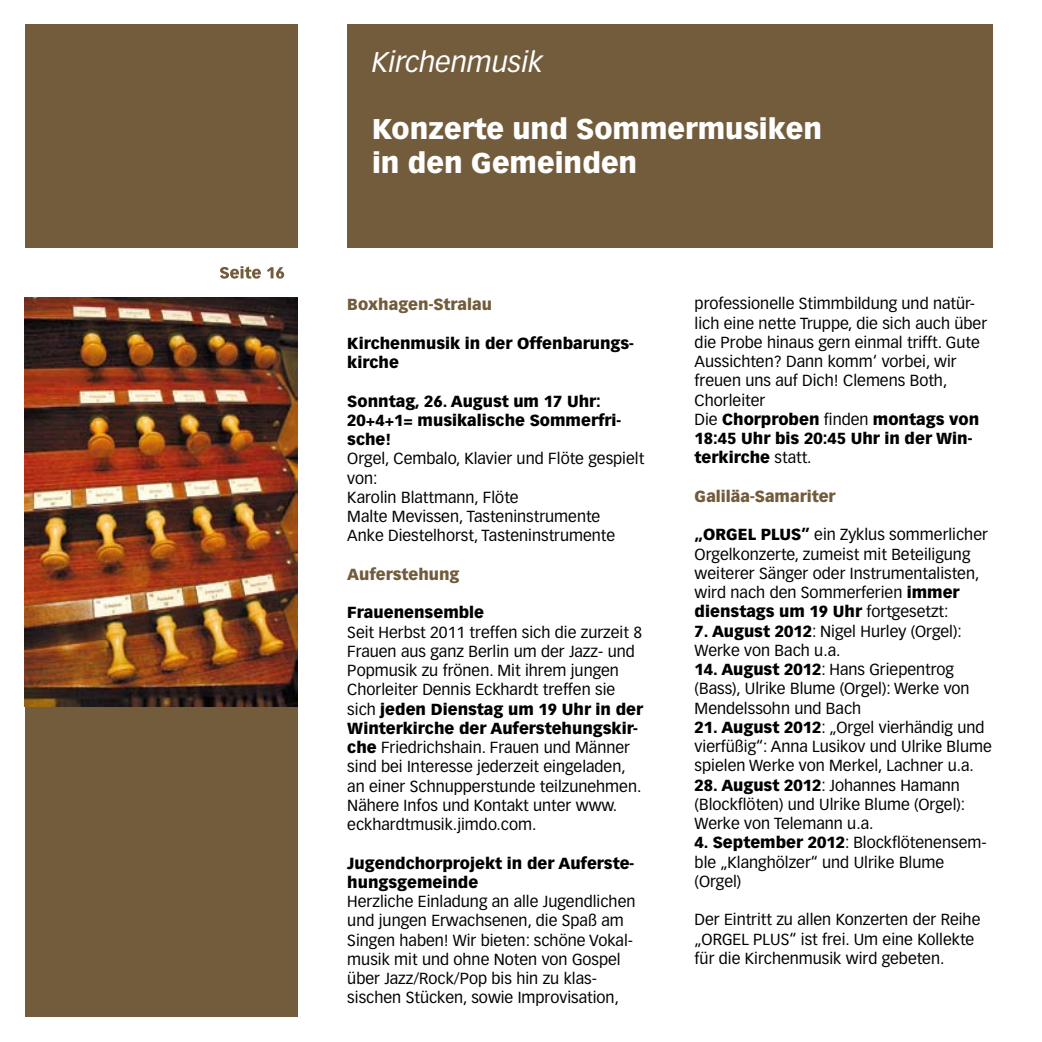
<style>
.page{position:relative;width:1042px;height:1042px;background:#fff}
.page>*{position:absolute;margin:0;border:0;box-sizing:border-box;transform-origin:0 0}
.t1{font:900 28px/33.6px "Vectora LH";color:#fff}
.t2{font:italic 28px "Vectora LH";color:#fff}
.t3{font:15.75px/19.2px "Vectora LT";color:#000}
.t4{font:900 15.75px/19.2px "Vectora LT";color:#000}
.t5{font:900 15.75px "Vectora LT";color:#725c3c}
.s1{font-weight:900}
</style>
<div class="page">
<div style="left:347px;top:25px;width:645px;height:223px;background:#725c3c"></div>
<div style="left:25px;top:25px;width:273px;height:223px;background:#725c3c"></div>
<div style="left:25px;top:298px;width:273px;height:719px;background:#725c3c"></div>
<svg style="left:220px;top:266px;width:64px;height:13px"></svg>
<img style="left:25px;top:298px;width:273px;height:409px">
<h1 class="t2" style="left:372px;top:46px;width:172px">Kirchenmusik</h1>
<h1 class="t1" style="left:372px;top:112px;width:451px">Konzerte und Sommermusiken in den Gemeinden</h1>
<p class="t5" style="left:347px;top:295px;width:146px">Boxhagen-Stralau</p>
<p class="t4" style="left:347px;top:333px;width:288px">Kirchenmusik in der Offenbarungs&shy;kirche</p>
<p class="t4" style="left:347px;top:391px;width:275px">Sonntag, 26. August um 17 Uhr:<br>20+4+1= musikalische Sommerfri&shy;sche!</p>
<p class="t3" style="left:347px;top:449px;width:298px">Orgel, Cembalo, Klavier und Flöte gespielt von:<br>Karolin Blattmann, Flöte<br>Malte Mevissen, Tasteninstrumente<br>Anke Diestelhorst, Tasteninstrumente</p>
<p class="t5" style="left:347px;top:564px;width:114px">Auferstehung</p>
<p class="t4" style="left:347px;top:603px;width:138px">Frauenensemble</p>
<p class="t3" style="left:347px;top:622px;width:297px">Seit Herbst 2011 treffen sich die zurzeit 8<br>Frauen aus ganz Berlin um der Jazz- und Popmusik zu frönen. Mit ihrem jungen Chorleiter Dennis Eckhardt treffen sie sich <span class="s1">jeden Dienstag um 19 Uhr in der Winterkirche der Auferstehungskir&shy;che</span> Friedrichshain. Frauen und Männer sind bei Interesse jederzeit eingeladen, an einer Schnupperstunde teilzunehmen.<br>Nähere Infos und Kontakt unter www. eckhardtmusik.jimdo.com.</p>
<p class="t4" style="left:347px;top:853px;width:288px">Jugendchorprojekt in der Auferste&shy;hungsgemeinde</p>
<p class="t3" style="left:347px;top:892px;width:290px">Herzliche Einladung an alle Jugendlichen und jungen Erwachsenen, die Spaß am Singen haben! Wir bieten: schöne Vokal&shy;musik mit und ohne Noten von Gospel über Jazz/Rock/Pop bis hin zu klas&shy;sischen Stücken, sowie Improvisation,</p>
<p class="t3" style="left:694px;top:294px;width:294px">professionelle Stimmbildung und natür&shy;lich eine nette Truppe, die sich auch über die Probe hinaus gern einmal trifft. Gute<br>Aussichten? Dann komm‘ vorbei, wir freuen uns auf Dich! Clemens Both,<br>Chorleiter<br>Die <span class="s1">Chorproben</span> finden <span class="s1">montags von<br>18:45 Uhr bis 20:45 Uhr in der Win&shy;terkirche</span> statt.</p>
<p class="t5" style="left:694px;top:486px;width:142px">Galiläa-Samariter</p>
<p class="t3" style="left:694px;top:525px;width:295px"><span class="s1">„ORGEL PLUS”</span> ein Zyklus sommerlicher Orgelkonzerte, zumeist mit Beteiligung weiterer Sänger oder Instrumentalisten, wird nach den Sommerferien <span class="s1">immer dienstags um 19 Uhr</span> fortgesetzt:</p>
<p class="t3" style="left:694px;top:621px;width:269px"><span class="s1">7. August 2012</span>: Nigel Hurley (Orgel):<br>Werke von Bach u.a.</p>
<p class="t3" style="left:694px;top:660px;width:276px"><span class="s1">14. August 2012</span>: Hans Griepentrog (Bass), Ulrike Blume (Orgel): Werke von<br>Mendelssohn und Bach</p>
<p class="t3" style="left:694px;top:718px;width:299px"><span class="s1">21. August 2012</span>: „Orgel vierhändig und vierfüßig“: Anna Lusikov und Ulrike Blume spielen Werke von Merkel, Lachner u.a.</p>
<p class="t3" style="left:694px;top:775px;width:272px"><span class="s1">28. August 2012</span>: Johannes Hamann (Blockflöten) und Ulrike Blume (Orgel):<br>Werke von Telemann u.a.</p>
<p class="t3" style="left:694px;top:833px;width:293px"><span class="s1">4. September 2012</span>: Blockflötenensem&shy;ble „Klanghölzer“ und Ulrike Blume (Orgel)</p>
<p class="t3" style="left:694px;top:910px;width:287px">Der Eintritt zu allen Konzerten der Reihe „ORGEL PLUS“ ist frei. Um eine Kollekte für die Kirchenmusik wird gebeten.</p>
</div>
